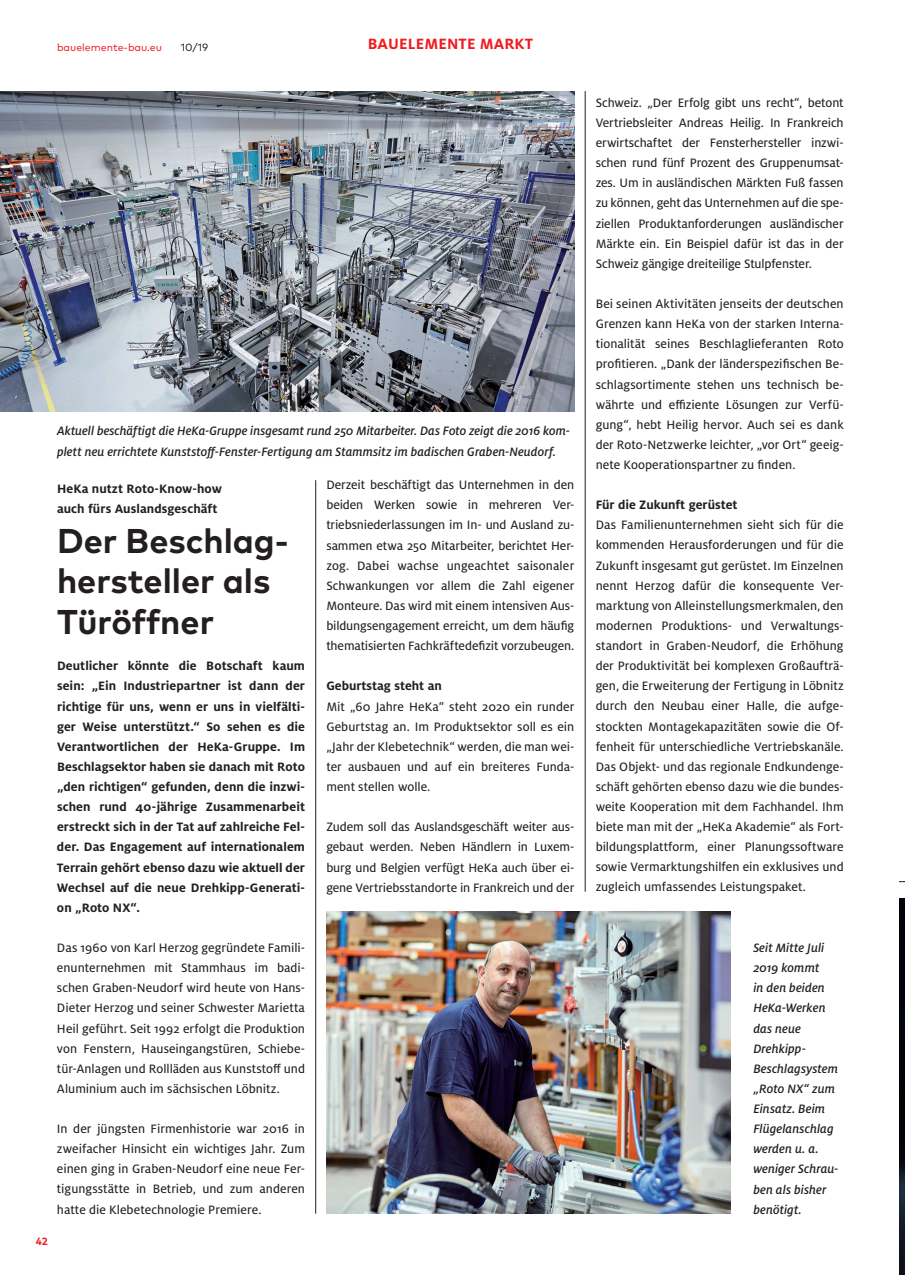
<style>
.page{position:relative;width:905px;height:1275px;background:#fff}
.page>*{position:absolute;margin:0;border:0;box-sizing:border-box;transform-origin:0 0}
.t1{font:700 34.35px/40.7px "Mark Pro";color:#231f20}
.t2{font:700 16.5px "Milo Pro";letter-spacing:.01em;color:#ee1d23}
.t3{font:13.5px/20.1px "Milo Pro Text";letter-spacing:-.005em;color:#231f20;text-align:justify}
.t4{font:700 13.5px/20.1px "Milo Pro";letter-spacing:.005em;color:#231f20;text-align:justify}
.t5{font:italic 500 13.5px/20.1px "Milo Pro";color:#231f20}
.t6{font:10.5px "Mark Pro";color:#ee1d23}
.t7{font:10.5px "Mark Pro";color:#231f20}
.t8{font:700 10.5px "Mark Pro";color:#ee1d23}
</style>
<div class="page">
<img style="left:899px;top:1135px;width:6px;height:133px">
<img style="left:899px;top:900px;width:6px;height:235px">
<svg style="left:899px;top:898px;width:6px;height:2px"></svg>
<hr style="left:315px;top:480px;width:1px;height:734px;background:#231f20">
<hr style="left:585px;top:91px;width:1px;height:801px;background:#231f20">
<img style="left:0;top:91px;width:574px;height:321px">
<img style="left:326px;top:912px;width:404px;height:302px">
<svg style="left:899px;top:1268px;width:6px;height:7px"></svg>
<p class="t6" style="left:57px;top:39px;width:107px">bauelemente-bau.eu</p>
<p class="t7" style="left:181px;top:39px;width:29px">10/19</p>
<p class="t2" style="left:368px;top:34px;width:167px">Bauelemente Markt</p>
<p class="t8" style="left:36px;top:1233px;width:14px">42</p>
<p class="t5" style="left:57px;top:421px;width:514px">Aktuell beschäftigt die HeKa-Gruppe insgesamt rund 250 Mitarbeiter. Das Foto zeigt die 2016 kom&shy;plett neu errichtete Kunststoff-Fenster-Fertigung am Stammsitz im badischen Graben-Neudorf.</p>
<p class="t4" style="left:57px;top:478px;width:166px">HeKa nutzt Roto-Know-how auch fürs Auslandsgeschäft</p>
<p class="t3" style="left:326px;top:475px;width:250px">Derzeit beschäftigt das Unternehmen in den beiden Werken sowie in mehreren Ver&shy;triebsniederlassungen im In- und Ausland zu&shy;sammen etwa 250 Mitarbeiter, berichtet Her&shy;zog. Dabei wachse ungeachtet saisonaler Schwankungen vor allem die Zahl eigener Monteure. Das wird mit einem intensiven Aus&shy;bildungsengagement erreicht, um dem häufig thematisierten Fachkräftedefizit vorzubeugen.</p>
<p class="t4" style="left:326px;top:676px;width:117px">Geburtstag steht an</p>
<p class="t3" style="left:326px;top:696px;width:250px">Mit „60 Jahre HeKa“ steht 2020 ein runder Geburtstag an. Im Produktsektor soll es ein „Jahr der Klebetechnik“ werden, die man wei&shy;ter ausbauen und auf ein breiteres Funda&shy;ment stellen wolle.</p>
<p class="t3" style="left:326px;top:817px;width:250px">Zudem soll das Auslandsgeschäft weiter aus&shy;gebaut werden. Neben Händlern in Luxem&shy;burg und Belgien verfügt HeKa auch über ei&shy;gene Vertriebsstandorte in Frankreich und der</p>
<h1 class="t1" style="left:57px;top:517px;width:233px">Der Beschlag&shy;hersteller als<br>Türöffner</h1>
<p class="t4" style="left:57px;top:656px;width:250px">Deutlicher könnte die Botschaft kaum sein: „Ein Industriepartner ist dann der richtige für uns, wenn er uns in vielfälti&shy;ger Weise unterstützt.“ So sehen es die Verantwortlichen der HeKa-Gruppe. Im Beschlagsektor haben sie danach mit Roto „den richtigen“ gefunden, denn die inzwi&shy;schen rund 40-jährige Zusammenarbeit erstreckt sich in der Tat auf zahlreiche Fel&shy;der. Das Engagement auf internationalem Terrain gehört ebenso dazu wie aktuell der Wechsel auf die neue Drehkipp-Generati&shy;on „Roto N X“.</p>
<p class="t3" style="left:57px;top:938px;width:250px">Das 1960 von Karl Herzog gegründete Famili&shy;enunternehmen mit Stammhaus im badi&shy;schen Graben-Neudorf wird heute von Hans-Dieter Herzog und seiner Schwester Marietta Heil geführt. Seit 1992 erfolgt die Produktion von Fenstern, Hauseingangstüren, Schiebe&shy;tür-Anlagen und Rollläden aus Kunststoff und Aluminium auch im sächsischen Löbnitz.</p>
<p class="t3" style="left:57px;top:1119px;width:250px">In der jüngsten Firmenhistorie war 2016 in zweifacher Hinsicht ein wichtiges Jahr. Zum einen ging in Graben-Neudorf eine neue Fer&shy;tigungsstätte in Betrieb, und zum anderen hatte die Klebetechnologie Premiere.</p>
<p class="t3" style="left:596px;top:93px;width:250px">Schweiz. „Der Erfolg gibt uns recht“, betont Vertriebsleiter Andreas Heilig. In Frankreich erwirtschaftet der Fensterhersteller inzwi&shy;schen rund fünf Prozent des Gruppenumsat&shy;zes. Um in ausländischen Märkten Fuß fassen zu können, geht das Unternehmen auf die spe&shy;ziellen Produktanforderungen ausländischer Märkte ein. Ein Beispiel dafür ist das in der Schweiz gängige dreiteilige Stulpfenster.</p>
<p class="t3" style="left:596px;top:294px;width:250px">Bei seinen Aktivitäten jenseits der deutschen Grenzen kann HeKa von der starken Interna&shy;tionalität seines Beschlaglieferanten Roto profitieren. „Dank der länderspezifischen Be&shy;schlagsortimente stehen uns technisch be&shy;währte und effiziente Lösungen zur Verfü&shy;gung“, hebt Heilig hervor. Auch sei es dank der Roto-Netzwerke leichter, „vor Ort“ geeig&shy;nete Kooperationspartner zu finden.</p>
<p class="t4" style="left:596px;top:495px;width:143px">Für die Zukunft gerüstet</p>
<p class="t3" style="left:596px;top:515px;width:250px">Das Familienunternehmen sieht sich für die kommenden Herausforderungen und für die Zukunft insgesamt gut gerüstet. Im Einzelnen nennt Herzog dafür die konsequente Ver&shy;marktung von Alleinstellungsmerkmalen, den modernen Produktions- und Verwaltungs&shy;standort in Graben-Neudorf, die Erhöhung der Produktivität bei komplexen Großaufträ&shy;gen, die Erweiterung der Fertigung in Löbnitz durch den Neubau einer Halle, die aufge&shy;stockten Montagekapazitäten sowie die Of&shy;fenheit für unterschiedliche Vertriebskanäle.<br>Das Objekt- und das regionale Endkundenge&shy;schäft gehörten ebenso dazu wie die bundes&shy;weite Kooperation mit dem Fachhandel. Ihm biete man mit der „HeKa Akademie“ als Fort&shy;bildungsplattform, einer Planungssoftware sowie Vermarktungshilfen ein exklusives und zugleich umfassendes Leistungspaket.</p>
<p class="t5" style="left:753px;top:938px;width:87px">Seit Mitte Juli<br>2019 kommt<br>in den beiden<br>HeKa-Werken das neue<br>Drehkipp-<br>Beschlagsystem „Roto NX“ zum<br>Einsatz. Beim<br>Flügelanschlag werden u. a. weniger Schrau&shy;ben als bisher benötigt.</p>
</div>
